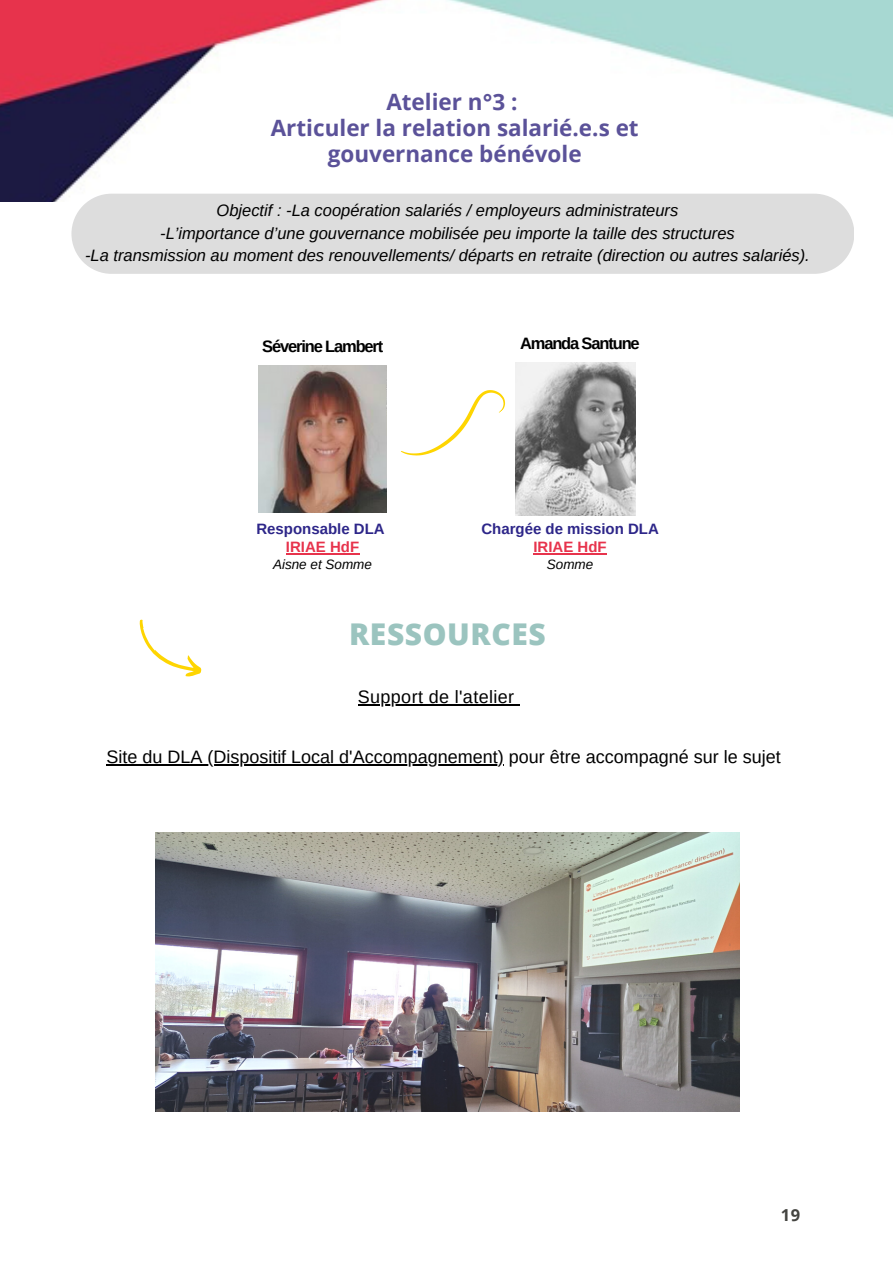
<style>
.page{position:relative;width:893px;height:1264px;background:#fff}
.page>*{position:absolute;margin:0;border:0;box-sizing:border-box;transform-origin:0 0}
.t1{font:800 30px "Open Sans";letter-spacing:.02em;color:#9bc4bf}
.t2{font:700 22.5px/25.8px "Open Sans";color:#5b5299;text-align:center}
.t3{font:18px "Arimo";color:#000}
.t4{font:18px "Arimo";letter-spacing:.02em;color:#000}
.t5{font:italic 16.5px "Arimo";color:#000}
.t6{font:700 16.5px "Arimo";letter-spacing:-.07em;color:#000}
.t7{font:700 16.5px "Open Sans";color:#444440}
.t8{font:700 15px "Arimo";color:#2d2689}
.t9{font:700 15px "Arimo";color:#e7334c}
.t10{font:italic 13.5px "Arimo";color:#000}
</style>
<div class="page">
<img style="left:0;top:0;width:892px;height:201px">
<img style="left:259px;top:365px;width:128px;height:147px">
<div style="left:71px;top:194px;width:782px;height:80px;background:#ddd"></div>
<svg style="left:400px;top:390px;width:106px;height:66px"></svg>
<img style="left:515px;top:362px;width:120px;height:153px">
<img style="left:155px;top:832px;width:584px;height:279px">
<svg style="left:139px;top:619px;width:63px;height:58px"></svg>
<hr style="left:533px;top:553px;width:73px;height:1px;background:#e7334c">
<hr style="left:286px;top:553px;width:73px;height:1px;background:#e7334c">
<hr style="left:358px;top:704px;width:65px;height:1px;background:#000">
<hr style="left:423px;top:704px;width:91px;height:1px;background:#000">
<hr style="left:106px;top:764px;width:398px;height:1px;background:#000">
<p class="t2" style="left:386px;top:88px;width:132px">Atelier n°3 :</p>
<p class="t2" style="left:271px;top:114px;width:369px">Articuler la relation salarié.e.s et gouvernance bénévole</p>
<p class="t5" style="left:216px;top:201px;width:463px">Objectif : -La coopération salariés / employeurs administrateurs</p>
<p class="t5" style="left:160px;top:224px;width:576px">-L’importance d’une gouvernance mobilisée peu importe la taille des structures</p>
<p class="t5" style="left:85px;top:246px;width:726px">-La transmission au moment des renouvellements/ départs en retraite (direction ou autres salariés).</p>
<p class="t6" style="left:262px;top:337px;width:122px">Séverine Lambert</p>
<p class="t6" style="left:520px;top:334px;width:121px">Amanda Santune</p>
<p class="t8" style="left:256px;top:520px;width:130px">Responsable DLA</p>
<p class="t9" style="left:286px;top:538px;width:75px">IRIAE HdF</p>
<p class="t10" style="left:273px;top:556px;width:100px">Aisne et Somme</p>
<p class="t8" style="left:481px;top:520px;width:179px">Chargée de mission DLA</p>
<p class="t9" style="left:533px;top:538px;width:75px">IRIAE HdF</p>
<p class="t10" style="left:547px;top:556px;width:48px">Somme</p>
<p class="t1" style="left:349px;top:612px;width:198px">RESSOURCES</p>
<p class="t4" style="left:358px;top:686px;width:158px">Support de l'atelier</p>
<p class="t3" style="left:106px;top:747px;width:676px">Site du DLA (Dispositif Local d'Accompagnement) pour être accompagné sur le sujet</p>
<p class="t7" style="left:780px;top:1203px;width:21px">19</p>
</div>
